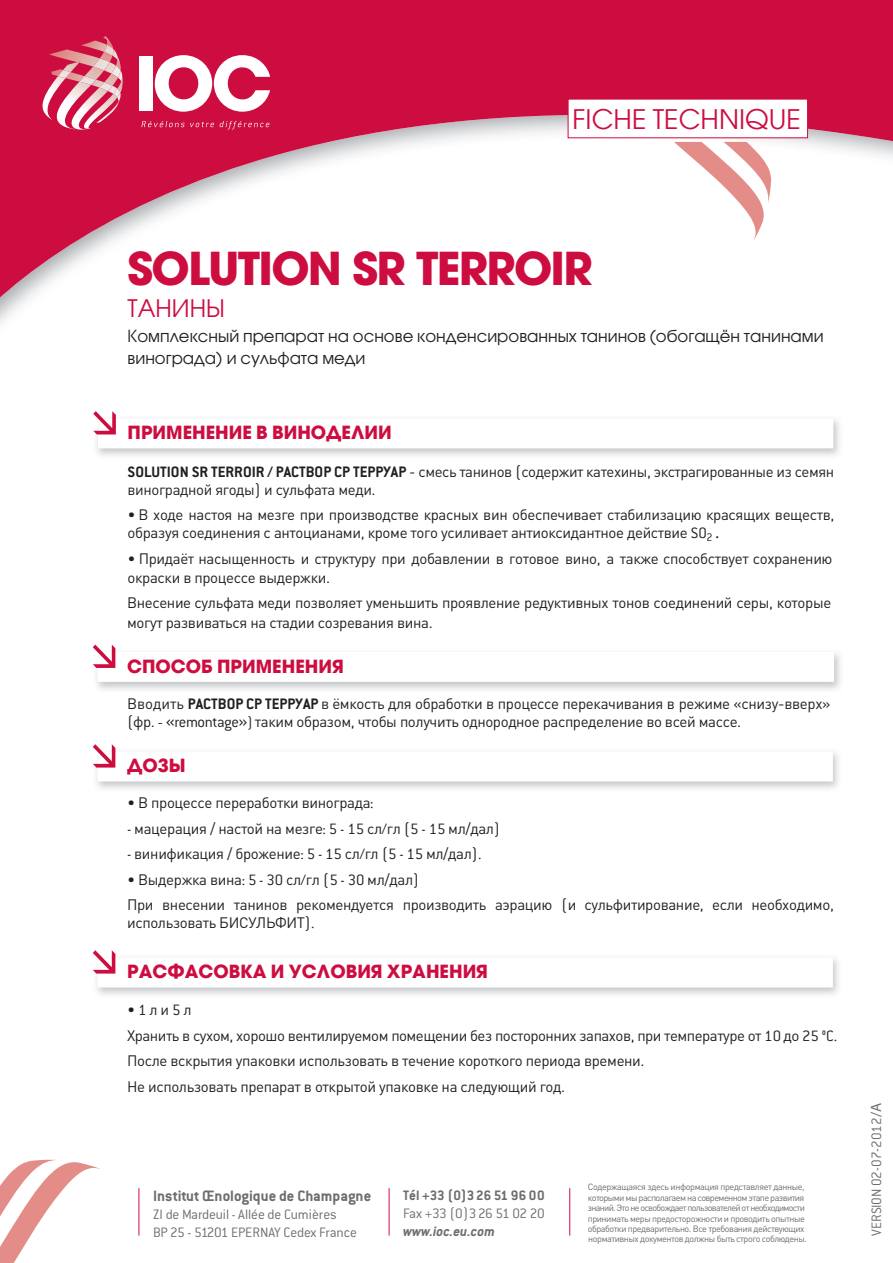
<style>
.page{position:relative;width:893px;height:1263px;background:#fff}
.page>*{position:absolute;margin:0;border:0;box-sizing:border-box;transform-origin:0 0}
.t1{font:700 45px "Avant Garde LT";letter-spacing:-.04em;color:#cd0d40}
.t2{font:27px "Avant Garde LT";color:#cd0d40}
.t3{font:24px "Avant Garde Gothic C";color:#cd0d40}
.t4{font:700 18px "Avant Garde Gothic ITC";color:#cd0d40}
.t5{font:16.5px "Avant Garde Gothic C";color:#231f20}
.t6{font:700 16.5px "Conduit ITC";color:#6c6d70}
.t7{font:16.5px "Conduit ITC Light";color:#231f20}
.t8{font:15px/25.5px "DIN Pro";letter-spacing:-.025em;color:#231f20}
.t9{font:15px/18px "Conduit ITC Light";letter-spacing:-.01em;color:#6c6d70}
.t10{font:700 15px "Conduit ITC";color:#6c6d70}
.t11{font:15px "Conduit ITC Light";letter-spacing:-.03em;color:#6c6d70}
.t12{font:italic 700 15px "Conduit ITC";color:#6c6d70}
.t13{font:14.85px/18px "DIN Pro";letter-spacing:-.03em;color:#231f20}
.t14{font:9px/10.4px "DIN Pro";letter-spacing:-.05em;color:#6c6d70}
.s1{font-family:"Avant Garde LT"}
.s2{font-family:"Conduit ITC";font-weight:700;font-size:16.5px}
.s3{font-family:"ITC Conduit Cyrillic";font-size:16.65px}
.s4{font-family:"Conduit ITC Light";font-size:16.5px}
.s5{font-family:"Myriad Pro";font-size:16.5px}
.s6{font-size:13.35px}
.s7{font-size:16.5px}
.s8{font-family:"Conduit ITC Light"}
.s9{font-size:14.85px}
.s10{font-family:"DIN Pro";font-size:14.85px}
.s11{font-family:"Myriad Pro"}
</style>
<div class="page">
<svg style="left:0;top:0;width:893px;height:324px"></svg>
<svg style="left:0;top:1160px;width:100px;height:103px"></svg>
<svg style="left:567px;top:98px;width:241px;height:41px"></svg>
<img style="left:49px;top:49px;width:6px;height:13px">
<img style="left:121px;top:75px;width:2px;height:54px">
<img style="left:113px;top:105px;width:8px;height:25px">
<img style="left:55px;top:36px;width:58px;height:94px">
<img style="left:93px;top:58px;width:6px;height:12px">
<img style="left:79px;top:76px;width:17px;height:9px">
<svg style="left:99px;top:36px;width:23px;height:69px;background:#dc7a8d"></svg>
<img style="left:39px;top:62px;width:40px;height:59px">
<svg style="left:58px;top:70px;width:13px;height:8px"></svg>
<svg style="left:141px;top:121px;width:73px;height:6px"></svg>
<svg style="left:220px;top:121px;width:49px;height:8px"></svg>
<div style="left:139px;top:56px;width:14px;height:55px;background:#fff"></div>
<svg style="left:155px;top:55px;width:115px;height:57px"></svg>
<img style="left:674px;top:142px;width:92px;height:100px">
<img style="left:724px;top:142px;width:47px;height:62px">
<svg style="left:93px;top:411px;width:740px;height:37px"></svg>
<svg style="left:93px;top:645px;width:741px;height:37px"></svg>
<svg style="left:93px;top:744px;width:740px;height:37px"></svg>
<svg style="left:93px;top:950px;width:740px;height:37px"></svg>
<hr style="left:139px;top:1188px;width:1px;height:47px;background:#cd0d40">
<hr style="left:389px;top:1188px;width:1px;height:47px;background:#cd0d40">
<hr style="left:569px;top:1188px;width:1px;height:47px;background:#cd0d40">
<h2 class="t2" style="left:572px;top:103px;width:230px">FICHE TECHNIQUE</h2>
<h1 class="t1" style="left:128px;top:239px;width:467px">SOLUTION SR TERROIR</h1>
<h3 class="t3" style="left:128px;top:294px;width:99px">ТАНИНЫ</h3>
<p class="t5" style="left:128px;top:326px;width:697px">Комплексный препарат на основе конденсированных танинов <span class="s1">(</span>обогащён танинами</p>
<p class="t5" style="left:128px;top:348px;width:239px">винограда<span class="s1">)</span> и сульфата меди</p>
<p class="t4" style="left:128px;top:420px;width:266px">ПРИМЕНЕНИЕ В ВИНОДЕЛИИ</p>
<p class="t13" style="left:128px;top:461px;width:708px"><span class="s2">SOLUTION SR TERROIR /</span> <span class="s3">РАСТВОР СР ТЕРРУАР</span> - смесь танинов <span class="s4">(</span>содержит катехины, экстрагированные из семян виноградной ягоды<span class="s4">)</span> и сульфата меди.</p>
<p class="t8" style="left:128px;top:504px;width:708px;line-height:18px"><span class="s4">•</span> В ходе настоя на мезге при производстве красных вин обеспечивает стабилизацию красящих веществ, образуя соединения с антоцианами, кроме того усиливает антиоксидантное действие <span class="s4">SO</span> <sub>2</sub> <span class="s5">.</span></p>
<p class="t8" style="left:128px;top:544px;width:706px"><span class="s4">•</span> Придаёт насыщенность и структуру при добавлении в готовое вино, а также способствует сохранению</p>
<p class="t8" style="left:127px;top:588px;width:706px">Внесение сульфата меди позволяет уменьшить проявление редуктивных тонов соединений серы, которые</p>
<p class="t8" style="left:128px;top:563px;width:204px">окраски в процессе выдержки.</p>
<p class="t8" style="left:127px;top:608px;width:307px">могут развиваться на стадии созревания вина.</p>
<p class="t4" style="left:127px;top:654px;width:218px">СПОСОБ ПРИМЕНЕНИЯ</p>
<p class="t8" style="left:127px;top:693px;width:705px;line-height:18px">Вводить <span class="s3">РАСТВОР СР ТЕРРУАР</span> в ёмкость для обработки в процессе перекачивания в режиме «снизу-вверх» <span class="s4">(</span>фр. <span class="s6">-</span> <span class="s7">«</span><span class="s4">remontage</span><span class="s7">»</span><span class="s8">)</span> таким образом, чтобы получить однородное распределение во всей массе.</p>
<p class="t4" style="left:127px;top:754px;width:60px">ДОЗЫ</p>
<p class="t8" style="left:127px;top:788px;width:248px"><span class="s4">•</span> В процессе переработки винограда<span class="s4">:</span></p>
<p class="t8" style="left:127px;top:814px;width:375px"><span class="s4">-</span> мацерация / настой на мезге<span class="s4">: 5 - 15</span> <span class="s9">сл</span><span class="s4">/</span><span class="s9">гл</span> <span class="s4">(5 - 15</span> мл/дал<span class="s4">)</span></p>
<p class="t8" style="left:127px;top:839px;width:356px"><span class="s4">-</span> винификация / брожение<span class="s4">: 5 - 15</span> <span class="s9">сл</span><span class="s4">/</span><span class="s9">гл</span> <span class="s4">(5 - 15</span> мл/дал<span class="s4">).</span></p>
<p class="t8" style="left:127px;top:865px;width:708px"><span class="s4">•</span> Выдержка вина<span class="s4">: 5 - 30</span> <span class="s9">сл</span><span class="s4">/</span><span class="s9">гл</span> <span class="s4">(5 - 30</span> мл/дал<span class="s4">)<br></span>При внесении танинов рекомендуется производить аэрацию <span class="s4">(</span>и сульфитирование, если необходимо,</p>
<p class="t8" style="left:127px;top:908px;width:189px">использовать БИСУЛЬФИТ<span class="s4">).</span></p>
<p class="t4" style="left:127px;top:960px;width:363px">РАСФАСОВКА И УСЛОВИЯ ХРАНЕНИЯ</p>
<p class="t7" style="left:127px;top:1000px;width:66px">• 1 <span class="s10">л и</span> 5 <span class="s10">л</span></p>
<p class="t8" style="left:127px;top:1021px;width:712px">Хранить в сухом, хорошо вентилируемом помещении без посторонних запахов, при температуре от <span class="s4">10</span> до <span class="s4">25 °C.<br></span>После вскрытия упаковки использовать в течение короткого периода времени.<br>Не использовать препарат в открытой упаковке на следующий год.</p>
<p class="t6" style="left:153px;top:1185px;width:220px">Institut Œnologique de Champagne</p>
<p class="t9" style="left:153px;top:1204px;width:205px">ZI de Mardeuil - Allée de Cumières<br>BP 25 - 51201 EPERNAY Cedex France</p>
<p class="t10" style="left:403px;top:1186px;width:143px">Tél +33 (0)3 26 51 96 00</p>
<p class="t11" style="left:403px;top:1204px;width:143px">Fax +33 (0)3 26 51 02 20</p>
<p class="t12" style="left:403px;top:1222px;width:93px">www.ioc.eu.com</p>
<p class="t14" style="left:588px;top:1181px;width:221px">Содержащаяся здесь информация представляет данные, которыми мы располагаем на современном этапе развития знаний. Это не освобождает пользователей от необходимости принимать меры предосторожности и проводить опытные обработки предварительно. Все требования действующих нормативных документов должны быть строго соблюдены.</p>
<p class="t9" style="left:867px;top:1235px;width:134px;rotate:-90deg">VERSION 02-07-2012<span class="s11">/A</span></p>
</div>
